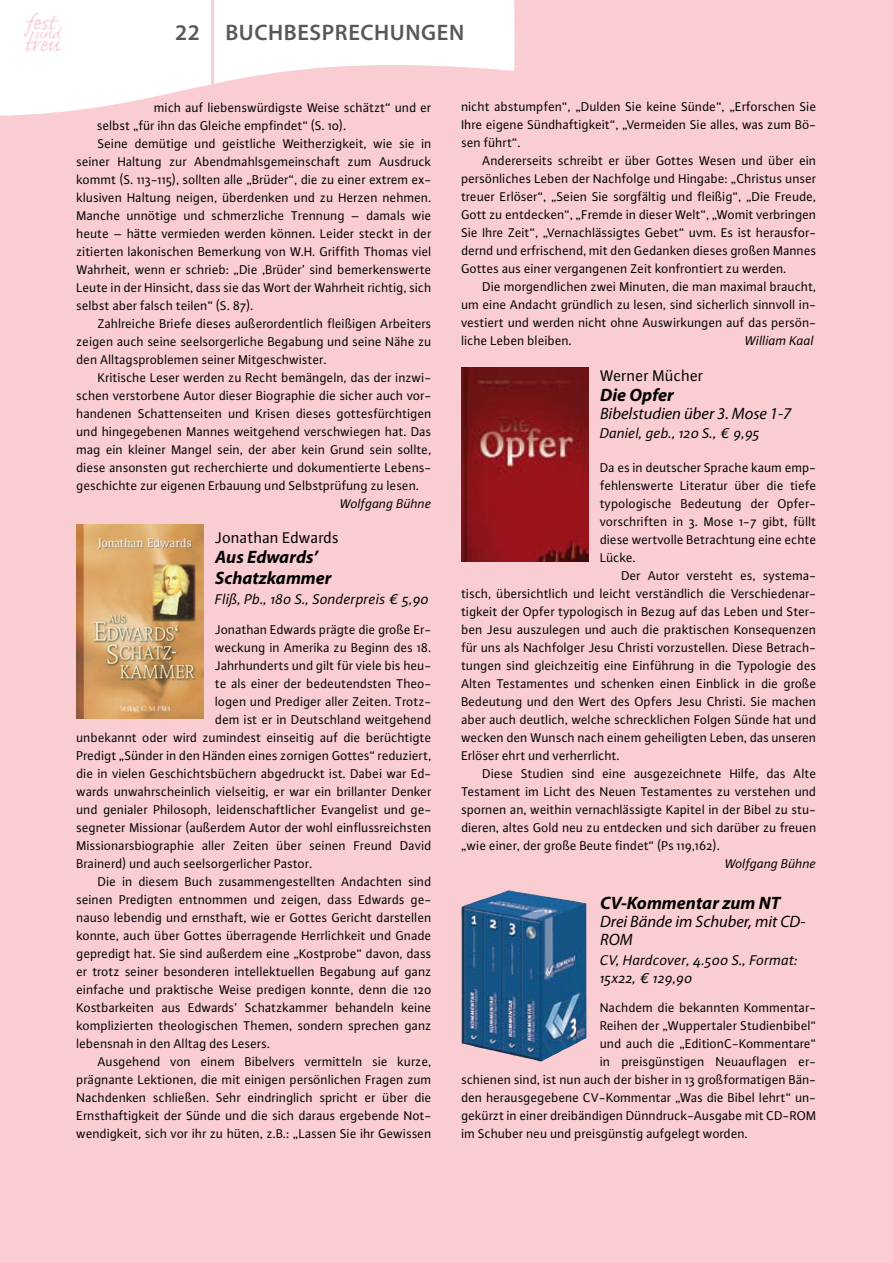
<style>
.page{position:relative;width:893px;height:1263px;background:#f9cdd2}
.page>*{position:absolute;margin:0;border:0;box-sizing:border-box;transform-origin:0 0}
.t1{font:600 22.5px "Myriad Pro";letter-spacing:.025em;color:#58585a}
.t2{font:italic 700 18px/21.6px "Myriad Pro";color:#000}
.t3{font:italic 16.5px/18px "Myriad Pro";color:#000}
.t4{font:16.5px "Plus Sans Normal";color:#000}
.t5{font:italic 15px/18px "Plus Sans Normal";color:#000}
.t6{font:13.5px/18px "Plus Sans Normal";color:#000;text-align:justify}
.t7{font:italic 13.5px "Plus Sans Normal";color:#000}
</style>
<div class="page">
<img style="left:461px;top:368px;width:128px;height:193px">
<img style="left:461px;top:890px;width:125px;height:172px">
<img style="left:77px;top:525px;width:127px;height:194px">
<svg style="left:0;top:0;width:515px;height:116px;fill:#fff"></svg>
<svg style="left:24px;top:13px;width:37px;height:38px"></svg>
<hr style="left:211px;top:0;width:3px;height:84px;background:#e2001a">
<h1 class="t1" style="left:175px;top:18px;width:291px">22 BUCHBESPRECHUNGEN</h1>
<p class="t6" style="left:154px;top:98px;width:279px">mich auf liebenswürdigste Weise schätzt“ und er</p>
<p class="t6" style="left:97px;top:116px;width:251px">selbst „für ihn das Gleiche empfindet“ (S. 10).</p>
<p class="t6" style="left:98px;top:134px;width:335px">Seine demütige und geistliche Weitherzigkeit, wie sie in</p>
<p class="t6" style="left:77px;top:152px;width:357px">seiner Haltung zur Abendmahlsgemeinschaft zum Ausdruck</p>
<p class="t6" style="left:77px;top:170px;width:357px">kommt (S. 113-115), sollten alle „Brüder“, die zu einer extrem ex-</p>
<p class="t6" style="left:77px;top:188px;width:357px">klusiven Haltung neigen, überdenken und zu Herzen nehmen.</p>
<p class="t6" style="left:77px;top:206px;width:357px">Manche unnötige und schmerzliche Trennung – damals wie</p>
<p class="t6" style="left:77px;top:224px;width:357px">heute – hätte vermieden werden können. Leider steckt in der</p>
<p class="t6" style="left:77px;top:242px;width:357px">zitierten lakonischen Bemerkung von W.H. Griffith Thomas viel</p>
<p class="t6" style="left:77px;top:260px;width:357px">Wahrheit, wenn er schrieb: „Die ‚Brüder’ sind bemerkenswerte</p>
<p class="t6" style="left:77px;top:278px;width:357px">Leute in der Hinsicht, dass sie das Wort der Wahrheit richtig, sich</p>
<p class="t6" style="left:77px;top:296px;width:179px">selbst aber falsch teilen“ (S. 87).</p>
<p class="t6" style="left:98px;top:314px;width:335px">Zahlreiche Briefe dieses außerordentlich fleißigen Arbeiters</p>
<p class="t6" style="left:77px;top:332px;width:357px">zeigen auch seine seelsorgerliche Begabung und seine Nähe zu</p>
<p class="t6" style="left:77px;top:350px;width:252px">den Alltagsproblemen seiner Mitgeschwister.</p>
<p class="t6" style="left:98px;top:368px;width:335px">Kritische Leser werden zu Recht bemängeln, das der inzwi-</p>
<p class="t6" style="left:77px;top:386px;width:357px">schen verstorbene Autor dieser Biographie die sicher auch vor-</p>
<p class="t6" style="left:77px;top:404px;width:357px">handenen Schattenseiten und Krisen dieses gottesfürchtigen</p>
<p class="t6" style="left:77px;top:422px;width:357px">und hingegebenen Mannes weitgehend verschwiegen hat. Das</p>
<p class="t6" style="left:77px;top:440px;width:356px">mag ein kleiner Mangel sein, der aber kein Grund sein sollte,</p>
<p class="t6" style="left:77px;top:458px;width:357px">diese ansonsten gut recherchierte und dokumentierte Lebens-</p>
<p class="t6" style="left:77px;top:476px;width:344px">geschichte zur eigenen Erbauung und Selbstprüfung zu lesen.</p>
<p class="t7" style="left:340px;top:494px;width:93px">Wolfgang Bühne</p>
<p class="t4" style="left:215px;top:526px;width:125px">Jonathan Edwards</p>
<h2 class="t2" style="left:215px;top:545px;width:118px">Aus Edwards’<br>Schatzkammer</h2>
<p class="t5" style="left:215px;top:589px;width:216px">Fliß, Pb., 180 S., Sonderpreis € 5,90</p>
<p class="t6" style="left:215px;top:620px;width:218px">Jonathan Edwards prägte die große Er-</p>
<p class="t6" style="left:215px;top:638px;width:218px">weckung in Amerika zu Beginn des 18.</p>
<p class="t6" style="left:215px;top:656px;width:218px">Jahrhunderts und gilt für viele bis heu-</p>
<p class="t6" style="left:215px;top:674px;width:218px">te als einer der bedeutendsten Theo-</p>
<p class="t6" style="left:215px;top:692px;width:218px">logen und Prediger aller Zeiten. Trotz-</p>
<p class="t6" style="left:215px;top:710px;width:218px">dem ist er in Deutschland weitgehend</p>
<p class="t6" style="left:77px;top:728px;width:357px">unbekannt oder wird zumindest einseitig auf die berüchtigte</p>
<p class="t6" style="left:77px;top:746px;width:357px">Predigt „Sünder in den Händen eines zornigen Gottes“ reduziert,</p>
<p class="t6" style="left:77px;top:764px;width:357px">die in vielen Geschichtsbüchern abgedruckt ist. Dabei war Ed-</p>
<p class="t6" style="left:77px;top:782px;width:357px">wards unwahrscheinlich vielseitig, er war ein brillanter Denker</p>
<p class="t6" style="left:77px;top:800px;width:357px">und genialer Philosoph, leidenschaftlicher Evangelist und ge-</p>
<p class="t6" style="left:77px;top:818px;width:357px">segneter Missionar (außerdem Autor der wohl einflussreichsten</p>
<p class="t6" style="left:77px;top:836px;width:357px">Missionarsbiographie aller Zeiten über seinen Freund David</p>
<p class="t6" style="left:77px;top:854px;width:237px">Brainerd) und auch seelsorgerlicher Pastor.</p>
<p class="t6" style="left:98px;top:872px;width:335px">Die in diesem Buch zusammengestellten Andachten sind</p>
<p class="t6" style="left:77px;top:890px;width:357px">seinen Predigten entnommen und zeigen, dass Edwards ge-</p>
<p class="t6" style="left:77px;top:908px;width:357px">nauso lebendig und ernsthaft, wie er Gottes Gericht darstellen</p>
<p class="t6" style="left:77px;top:926px;width:357px">konnte, auch über Gottes überragende Herrlichkeit und Gnade</p>
<p class="t6" style="left:77px;top:944px;width:357px">gepredigt hat. Sie sind außerdem eine „Kostprobe“ davon, dass</p>
<p class="t6" style="left:77px;top:962px;width:357px">er trotz seiner besonderen intellektuellen Begabung auf ganz</p>
<p class="t6" style="left:77px;top:980px;width:357px">einfache und praktische Weise predigen konnte, denn die 120</p>
<p class="t6" style="left:77px;top:998px;width:357px">Kostbarkeiten aus Edwards’ Schatzkammer behandeln keine</p>
<p class="t6" style="left:77px;top:1016px;width:357px">komplizierten theologischen Themen, sondern sprechen ganz</p>
<p class="t6" style="left:77px;top:1034px;width:195px">lebensnah in den Alltag des Lesers.</p>
<p class="t6" style="left:98px;top:1052px;width:335px">Ausgehend von einem Bibelvers vermitteln sie kurze,</p>
<p class="t6" style="left:77px;top:1070px;width:357px">prägnante Lektionen, die mit einigen persönlichen Fragen zum</p>
<p class="t6" style="left:77px;top:1088px;width:357px">Nachdenken schließen. Sehr eindringlich spricht er über die</p>
<p class="t6" style="left:77px;top:1106px;width:357px">Ernsthaftigkeit der Sünde und die sich daraus ergebende Not-</p>
<p class="t6" style="left:77px;top:1124px;width:356px">wendigkeit, sich vor ihr zu hüten, z.B.: „Lassen Sie ihr Gewissen</p>
<p class="t6" style="left:461px;top:98px;width:357px">nicht abstumpfen“, „Dulden Sie keine Sünde“, „Erforschen Sie Ihre eigene Sündhaftigkeit“, „Vermeiden Sie alles, was zum Bö&shy;sen führt“.</p>
<p class="t6" style="left:461px;top:152px;width:357px;text-indent:21px">Andererseits schreibt er über Gottes Wesen und über ein persönliches Leben der Nachfolge und Hingabe: „Christus unser treuer Erlöser“, „Seien Sie sorgfältig und fleißig“, „Die Freude, Gott zu entdecken“, „Fremde in dieser Welt“, „Womit verbringen Sie Ihre Zeit“, „Vernachlässigtes Gebet“ uvm. Es ist herausfor&shy;dernd und erfrischend, mit den Gedanken dieses großen Mannes Gottes aus einer vergangenen Zeit konfrontiert zu werden.</p>
<p class="t6" style="left:461px;top:278px;width:357px;text-indent:21px">Die morgendlichen zwei Minuten, die man maximal braucht, um eine Andacht gründlich zu lesen, sind sicherlich sinnvoll in&shy;vestiert und werden nicht ohne Auswirkungen auf das persön&shy;liche Leben bleiben.</p>
<p class="t7" style="left:745px;top:332px;width:70px">William Kaal</p>
<p class="t4" style="left:600px;top:364px;width:105px">Werner Mücher</p>
<h2 class="t2" style="left:600px;top:383px;width:75px">Die Opfer</h2>
<p class="t3" style="left:600px;top:404px;width:193px">Bibelstudien über 3. Mose 1-7</p>
<p class="t5" style="left:600px;top:424px;width:162px">Daniel, geb., 120 S., € 9,95</p>
<p class="t6" style="left:600px;top:458px;width:218px">Da es in deutscher Sprache kaum emp&shy;fehlenswerte Literatur über die tiefe typologische Bedeutung der Opfer&shy;vorschriften in 3. Mose 1-7 gibt, füllt diese wertvolle Betrachtung eine echte Lücke.</p>
<p class="t6" style="left:461px;top:566px;width:357px;text-indent:160px">Der Autor versteht es, systema&shy;tisch, übersichtlich und leicht verständlich die Verschiedenar&shy;tigkeit der Opfer typologisch in Bezug auf das Leben und Ster&shy;ben Jesu auszulegen und auch die praktischen Konsequenzen für uns als Nachfolger Jesu Christi vorzustellen. Diese Betrach&shy;tungen sind gleichzeitig eine Einführung in die Typologie des Alten Testamentes und schenken einen Einblick in die große Bedeutung und den Wert des Opfers Jesu Christi. Sie machen aber auch deutlich, welche schrecklichen Folgen Sünde hat und wecken den Wunsch nach einem geheiligten Leben, das unseren Erlöser ehrt und verherrlicht.</p>
<p class="t6" style="left:461px;top:764px;width:357px;text-indent:21px">Diese Studien sind eine ausgezeichnete Hilfe, das Alte Testament im Licht des Neuen Testamentes zu verstehen und spornen an, weithin vernachlässigte Kapitel in der Bibel zu stu&shy;dieren, altes Gold neu zu entdecken und sich darüber zu freuen „wie einer, der große Beute findet“ (Ps 119,162).</p>
<p class="t7" style="left:725px;top:854px;width:93px">Wolfgang Bühne</p>
<h2 class="t2" style="left:600px;top:892px;width:182px">CV-Kommentar zum NT</h2>
<p class="t3" style="left:600px;top:912px;width:207px">Drei Bände im Schuber, mit CD-<br>ROM</p>
<p class="t5" style="left:600px;top:950px;width:199px">CV, Hardcover, 4.500 S., Format:<br>15x22, € 129,90</p>
<p class="t6" style="left:600px;top:998px;width:218px">Nachdem die bekannten Kommentar-</p>
<p class="t6" style="left:600px;top:1016px;width:218px">Reihen der „Wuppertaler Studienbibel“</p>
<p class="t6" style="left:600px;top:1034px;width:218px">und auch die „EditionC-Kommentare“</p>
<p class="t6" style="left:600px;top:1052px;width:218px">in preisgünstigen Neuauflagen er-</p>
<p class="t6" style="left:461px;top:1070px;width:357px">schienen sind, ist nun auch der bisher in 13 großformatigen Bän-</p>
<p class="t6" style="left:461px;top:1088px;width:357px">den herausgegebene CV-Kommentar „Was die Bibel lehrt“ un-</p>
<p class="t6" style="left:461px;top:1106px;width:357px">gekürzt in einer dreibändigen Dünndruck-Ausgabe mit CD-ROM</p>
<p class="t6" style="left:461px;top:1124px;width:288px">im Schuber neu und preisgünstig aufgelegt worden.</p>
</div>
